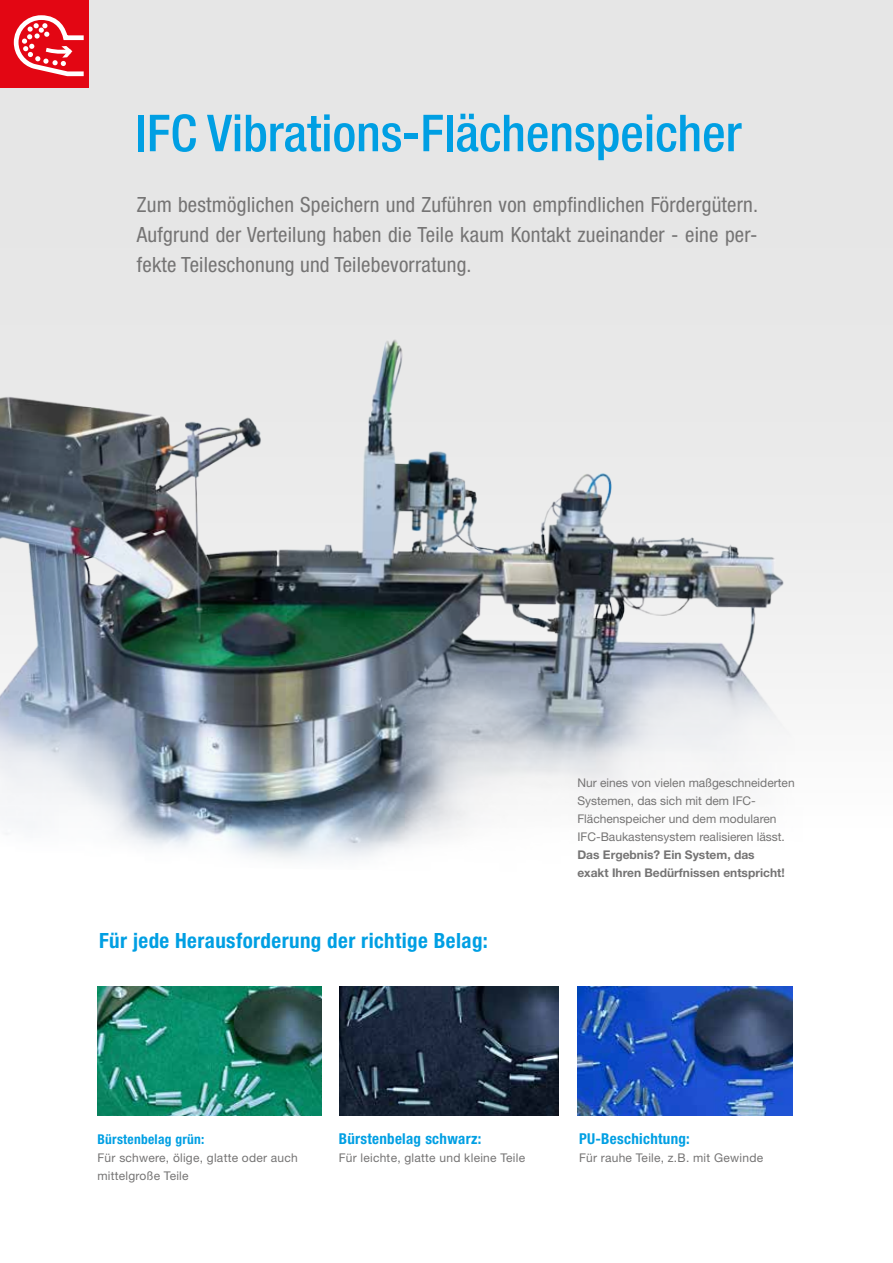
<style>
.page{position:relative;width:893px;height:1263px;background:#fff}
.page>*{position:absolute;margin:0;border:0;box-sizing:border-box;transform-origin:0 0}
.t1{font:500 condensed 51px "Helvetica Neue LT Std";color:#009fe3}
.t2{font:condensed 21px/30px "Helvetica Neue LT Std";letter-spacing:.01em;color:#757474;text-align:justify}
.t3{font:700 condensed 21px "Helvetica Neue LT Std";letter-spacing:.02em;color:#009fe3}
.t4{font:700 condensed 15px "Helvetica Neue LT Std";letter-spacing:.02em;color:#009fe3}
.t5{font:700 condensed 13.5px "Helvetica Neue LT Std";letter-spacing:.02em;color:#009fe3}
.t6{font:12px/18px "Helvetica Neue LT Std";color:#757474}
.t7{font:12px/18px "Helvetica Neue LT Std";letter-spacing:.02em;color:#757474}
.t8{font:700 12px/18px "Helvetica Neue LT Std";color:#757474}
</style>
<div class="page">
<div style="left:0;top:0;width:893px;height:935px;background:linear-gradient(to bottom,#e0e0e0,#fdfdfd)"></div>
<img style="left:0;top:305px;width:844px;height:573px">
<svg style="left:0;top:0;width:89px;height:88px;background:#e72e39"></svg>
<img style="left:97px;top:986px;width:224px;height:129px">
<img style="left:339px;top:986px;width:219px;height:129px">
<img style="left:578px;top:986px;width:214px;height:129px">
<h1 class="t1" style="left:136px;top:103px;width:608px">IFC Vibrations-Flächenspeicher</h1>
<p class="t2" style="left:137px;top:190px;width:623px">Zum bestmöglichen Speichern und Zuführen von empfindlichen Fördergütern.<br>Aufgrund der Verteilung haben die Teile kaum Kontakt zueinander - eine per&shy;fekte Teileschonung und Teilebevorratung.</p>
<p class="t3" style="left:99px;top:927px;width:390px">Für jede Herausforderung der richtige Belag:</p>
<p class="t6" style="left:577px;top:774px;width:219px">Nur eines von vielen maßgeschneiderten Systemen, das sich mit dem IFC-Flächenspeicher und dem modularen IFC-Baukastensystem realisieren lässt.</p>
<p class="t8" style="left:577px;top:846px;width:209px">Das Ergebnis? Ein System, das exakt Ihren Bedürfnissen entspricht!</p>
<p class="t5" style="left:97px;top:1131px;width:109px">Bürstenbelag grün:</p>
<p class="t7" style="left:97px;top:1149px;width:202px">Für schwere, ölige, glatte oder auch mittelgroße Teile</p>
<p class="t4" style="left:339px;top:1129px;width:144px">Bürstenbelag schwarz:</p>
<p class="t7" style="left:339px;top:1148px;width:188px">Für leichte, glatte und kleine Teile</p>
<p class="t4" style="left:579px;top:1129px;width:112px">PU-Beschichtung:</p>
<p class="t7" style="left:579px;top:1148px;width:186px">Für rauhe Teile, z.B. mit Gewinde</p>
</div>
